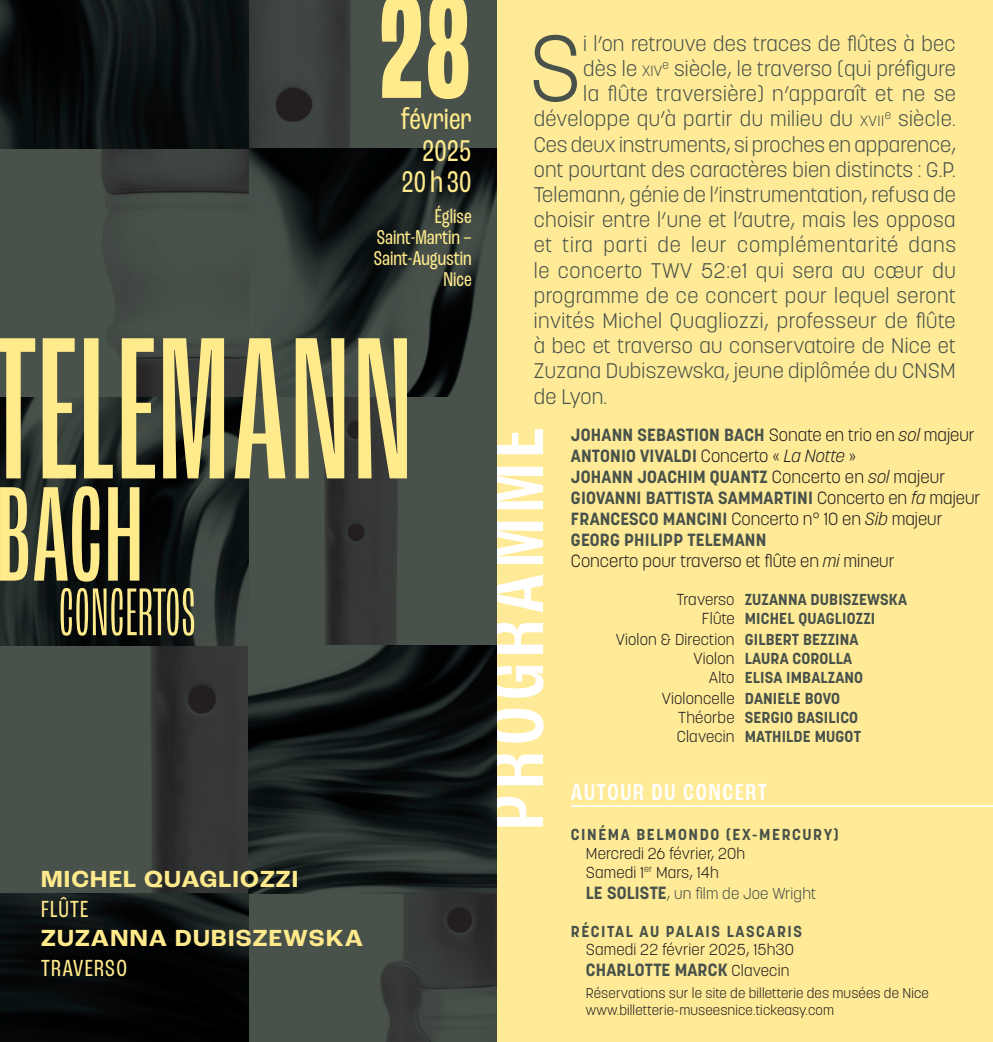
<style>
.page{position:relative;width:993px;height:1042px;background:#fff}
.page>*{position:absolute;margin:0;border:0;box-sizing:border-box;transform-origin:0 0}
.t1{font:extra-condensed 212.97px "Roc Grotesk";color:#ffea8c}
.t2{font:700 extra-condensed 157.5px "Roc Grotesk";color:#ffea8c}
.t3{font:300 92.58px "Korolev";color:#48514a}
.t4{font:500 condensed 84px "Roc Grotesk";letter-spacing:.075em;color:#fff}
.t5{font:300 extra-condensed 71.05px "Roc Grotesk";color:#ffea8c}
.t6{font:condensed 31.5px/31.5px "Roc Grotesk";color:#ffea8c;text-align:right}
.t7{font:700 24.5px "Roc Grotesk";letter-spacing:.05em;color:#ffea8c}
.t8{font:500 condensed 24.5px "Roc Grotesk";letter-spacing:.075em;color:#fff}
.t9{font:condensed 24.5px "Roc Grotesk";letter-spacing:.05em;color:#ffea8c}
.t10{font:300 21px "Korolev";letter-spacing:.01em;color:#48514a}
.t11{font:300 21px "Korolev";letter-spacing:.03em;color:#48514a}
.t12{font:condensed 21px/21px "Roc Grotesk";color:#ffea8c;text-align:right}
.t13{font:300 21px "Korolev";letter-spacing:.04em;color:#48514a}
.t14{font:300 17.5px/21px "Korolev";color:#231f20}
.t15{font:700 17.5px "Korolev";letter-spacing:.01em;color:#48514a}
.t16{font:700 15.75px/18.9px "Korolev";letter-spacing:.01em;color:#48514a;text-align:center}
.t17{font:300 15.75px/18.9px "Korolev";letter-spacing:.01em;color:#231f20}
.t18{font:700 15.75px "Korolev";letter-spacing:.1em;color:#48514a}
.t19{font:300 15.75px "Korolev";letter-spacing:.01em;color:#48514a}
.t20{font:300 14px/16.8px "Korolev";letter-spacing:.01em;color:#231f20}
.s1{font-size:14.7px}
.s2{font-weight:700;color:#48514a}
.s3{font-style:italic}
.s4{font-weight:300;color:#231f20}
.s5{font-weight:700;font-size:17.5px}
.s6{font-weight:300;font-size:15.75px;color:#231f20}
</style>
<div class="page">
<div style="left:496px;top:0;width:496px;height:1042px;background:#ffeb97"></div>
<img style="left:248px;top:893px;width:248px;height:149px">
<svg style="left:0;top:645px;width:248px;height:248px;fill:#48514a"></svg>
<svg style="left:248px;top:397px;width:248px;height:248px;fill:#48514a"></svg>
<svg style="left:248px;top:0;width:248px;height:149px;fill:#48514a"></svg>
<svg style="left:0;top:893px;width:248px;height:149px;fill:#050607"></svg>
<svg style="left:0;top:397px;width:248px;height:248px"></svg>
<svg style="left:248px;top:149px;width:248px;height:248px"></svg>
<svg style="left:248px;top:645px;width:248px;height:248px"></svg>
<svg style="left:0;top:149px;width:248px;height:248px;fill:#47514a"></svg>
<svg style="left:0;top:0;width:248px;height:149px;fill:#091011"></svg>
<hr style="left:570px;top:805px;width:422px;height:2px;background:#fff">
<h2 class="t2" style="left:377px;top:-44px;width:95px">28</h2>
<h3 class="t6" style="left:401px;top:103px;width:72px">février<br>2025<br>20h30</h3>
<p class="t12" style="left:374px;top:206px;width:99px">Église<br>Saint-Martin –<br>Saint-Augustin<br>Nice</p>
<h1 class="t1" style="left:-9px;top:291px;width:424px">TELEMANN</h1>
<h3 class="t5" style="left:-5px;top:573px;width:202px"><sup>BACH</sup>CONCERTOS</h3>
<p class="t7" style="left:41px;top:863px;width:258px">MICHEL QUAGLIOZZI</p>
<p class="t9" style="left:41px;top:894px;width:49px">FLÛTE</p>
<p class="t7" style="left:41px;top:923px;width:323px">ZUZANNA DUBISZEWSKA</p>
<p class="t9" style="left:41px;top:954px;width:87px">TRAVERSO</p>
<h3 class="t3" style="left:528px;top:10px;width:55px">S</h3>
<p class="t10" style="left:583px;top:30px;width:374px">i l’on retrouve des traces de flûtes à bec</p>
<p class="t10" style="left:583px;top:55px;width:374px">dès le <span class="s1">XIV</span><sup>e</sup> siècle, le traverso (qui préfigure</p>
<p class="t11" style="left:583px;top:80px;width:374px">la flûte traversière) n’apparaît et ne se</p>
<p class="t10" style="left:533px;top:106px;width:423px">développe qu’à partir du milieu du <span class="s1">XVII</span><sup>e</sup> siècle.</p>
<p class="t10" style="left:533px;top:131px;width:423px">Ces deux instruments, si proches en apparence,</p>
<p class="t10" style="left:533px;top:156px;width:423px">ont pourtant des caractères bien distincts : G.P.</p>
<p class="t10" style="left:533px;top:181px;width:423px">Telemann, génie de l’instrumentation, refusa de</p>
<p class="t10" style="left:533px;top:206px;width:423px">choisir entre l’une et l’autre, mais les opposa</p>
<p class="t13" style="left:533px;top:232px;width:423px">et tira parti de leur complémentarité dans</p>
<p class="t11" style="left:533px;top:257px;width:423px">le concerto TWV 52:e1 qui sera au cœur du</p>
<p class="t10" style="left:533px;top:282px;width:423px">programme de ce concert pour lequel seront</p>
<p class="t10" style="left:533px;top:307px;width:423px">invités Michel Quagliozzi, professeur de flûte</p>
<p class="t10" style="left:533px;top:332px;width:423px">à bec et traverso au conservatoire de Nice et</p>
<p class="t10" style="left:533px;top:358px;width:423px">Zuzana Dubiszewska, jeune diplômée du CNSM</p>
<p class="t10" style="left:533px;top:383px;width:75px">de Lyon.</p>
<h3 class="t4" style="left:466px;top:829px;width:403px;rotate:-90deg">PROGRAMME</h3>
<p class="t14" style="left:570px;top:425px;width:411px"><span class="s2">JOHANN SEBASTION BACH</span> Sonate en trio en <span class="s3">sol</span> majeur <span class="s2">ANTONIO VIVALDI</span> Concerto « <span class="s3">La Notte</span> »<br><span class="s2">JOHANN JOACHIM QUANTZ</span> Concerto en <span class="s3">sol</span> majeur <span class="s2">GIOVANNI BATTISTA SAMMARTINI</span> Concerto en <span class="s3">fa</span> majeur <span class="s2">FRANCESCO MANCINI</span> Concerto n° 10 en <span class="s3">Sib</span> majeur <span class="s2">GEORG PHILIPP TELEMANN<br></span>Concerto pour traverso et flûte en <span class="s3">mi</span> mineur</p>
<p class="t16" style="left:676px;top:590px;width:232px"><span class="s4">Traverso</span> ZUZANNA DUBISZEWSKA<br><span class="s4">Flûte</span> MICHEL QUAGLIOZZI</p>
<p class="t17" style="left:615px;top:630px;width:244px">Violon &amp; Direction <span class="s2">GILBERT BEZZINA</span></p>
<p class="t16" style="left:693px;top:649px;width:160px"><span class="s4">Violon</span> LAURA COROLLA</p>
<p class="t16" style="left:708px;top:668px;width:156px"><span class="s4">Alto</span> ELISA IMBALZANO</p>
<p class="t16" style="left:676px;top:689px;width:185px;text-align:left;text-indent:-15px"><span class="s4">Violoncelle</span> DANIELE BOVO<br><span class="s4">Théorbe</span> SERGIO BASILICO<br><span class="s4">Clavecin</span> MATHILDE MUGOT</p>
<p class="t8" style="left:570px;top:778px;width:197px">AUTOUR DU CONCERT</p>
<p class="t18" style="left:570px;top:824px;width:269px">CINÉMA BELMONDO (EX-MERCURY)</p>
<p class="t17" style="left:585px;top:844px;width:161px">Mercredi 26 février, 20h<br>Samedi 1<sup>er</sup> Mars, 14h</p>
<p class="t19" style="left:585px;top:883px;width:232px"><span class="s5">LE SOLISTE</span>, un film de Joe Wright</p>
<p class="t18" style="left:570px;top:921px;width:232px">RÉCITAL AU PALAIS LASCARIS</p>
<p class="t17" style="left:585px;top:940px;width:209px">Samedi 22 février 2025, 15h30</p>
<p class="t15" style="left:585px;top:959px;width:205px">CHARLOTTE MARCK <span class="s6">Clavecin</span></p>
<p class="t20" style="left:585px;top:985px;width:344px">Réservations sur le site de billetterie des musées de Nice www.billetterie-museesnice.tickeasy.com</p>
</div>
